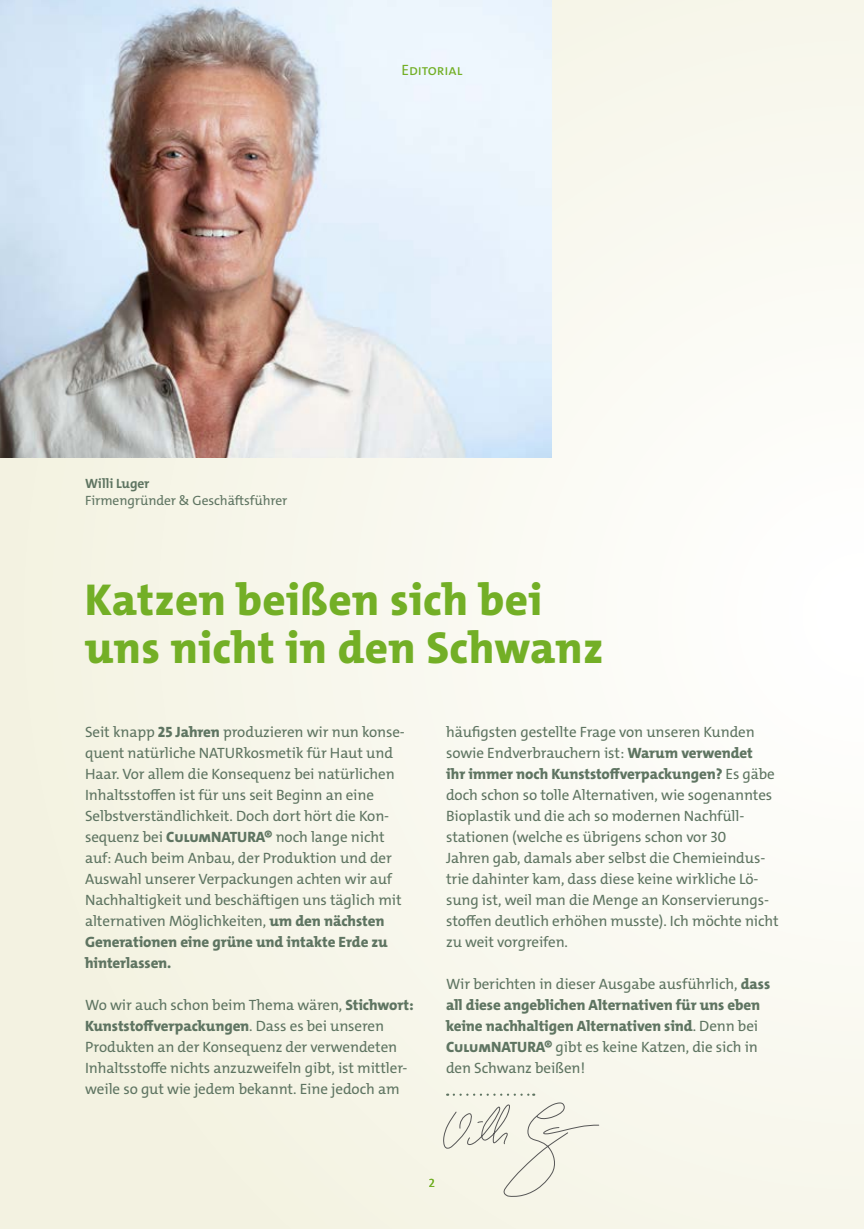
<style>
.page{position:relative;width:864px;height:1229px;background:#fff}
.page>*{position:absolute;margin:0;border:0;box-sizing:border-box;transform-origin:0 0}
.t1{font:800 45px/48px "The Mix C4 s";letter-spacing:.01em;color:#73af26}
.t2{font:15px/21px "The Mix C4 s";letter-spacing:-.005em;color:#5e7461}
.t3{font:15px "The Mix C4 s";letter-spacing:-.005em;color:#73af26}
.t4{font:13.5px "The Mix C4 s";letter-spacing:-.005em;color:#5e7461}
.t5{font:700 13.5px "The Mix C4 s";letter-spacing:-.005em;color:#5e7461}
.t6{font:12px "The Mix C4 s";color:#73af26}
.s1{font-weight:800}
</style>
<div class="page">
<div style="left:0;top:0;width:863px;height:1229px;background:linear-gradient(to right,#f3f2e1,#fcfcf7)"></div>
<img style="left:0;top:0;width:551px;height:457px">
<svg style="left:447px;top:1093px;width:87px;height:3px"></svg>
<svg style="left:443px;top:1102px;width:156px;height:95px;background:#eeede2"></svg>
<p class="t3" style="left:401px;top:60px;width:63px">Editorial</p>
<p class="t5" style="left:85px;top:475px;width:66px">Willi Luger</p>
<p class="t4" style="left:85px;top:492px;width:204px">Firmengründer &amp; Geschäftsführer</p>
<h1 class="t1" style="left:85px;top:576px;width:520px">Katzen beißen sich bei uns nicht in den Schwanz</h1>
<p class="t2" style="left:85px;top:722px;width:321px">Seit knapp <span class="s1">25 Jahren</span> produzieren wir nun konse&shy;quent natürliche NATURkosmetik für Haut und Haar. Vor allem die Konsequenz bei natürlichen Inhaltsstoffen ist für uns seit Beginn an eine Selbstverständlichkeit. Doch dort hört die Kon&shy;sequenz bei <span class="s1">CulumNATURA®</span> noch lange nicht auf: Auch beim Anbau, der Produktion und der Auswahl unserer Verpackungen achten wir auf Nachhaltigkeit und beschäftigen uns täglich mit alternativen Möglichkeiten, <span class="s1">um den nächsten Generationen eine grüne und intakte Erde zu hinterlassen.</span></p>
<p class="t2" style="left:85px;top:995px;width:330px">Wo wir auch schon beim Thema wären, <span class="s1">Stichwort:<br>Kunststoffverpackungen</span>. Dass es bei unseren Produkten an der Konsequenz der verwendeten Inhaltsstoffe nichts anzuzweifeln gibt, ist mittler&shy;weile so gut wie jedem bekannt. Eine jedoch am</p>
<p class="t2" style="left:446px;top:722px;width:334px">häufigsten gestellte Frage von unseren Kunden sowie Endverbrauchern ist: <span class="s1">Warum verwendet<br>ihr immer noch Kunststoffverpackungen?</span> Es gäbe doch schon so tolle Alternativen, wie sogenanntes Bioplastik und die ach so modernen Nachfüll&shy;stationen (welche es übrigens schon vor 30<br>Jahren gab, damals aber selbst die Chemieindus&shy;trie dahinter kam, dass diese keine wirkliche Lö&shy;sung ist, weil man die Menge an Konservierungs&shy;stoffen deutlich erhöhen musste). Ich möchte nicht zu weit vorgreifen.</p>
<p class="t2" style="left:446px;top:974px;width:325px">Wir berichten in dieser Ausgabe ausführlich, <span class="s1">dass all diese angeblichen Alternativen für uns eben keine nachhaltigen Alternativen sind</span>. Denn bei <span class="s1">CulumNATURA®</span> gibt es keine Katzen, die sich in den Schwanz beißen!</p>
<p class="t6" style="left:428px;top:1175px;width:8px">2</p>
</div>
